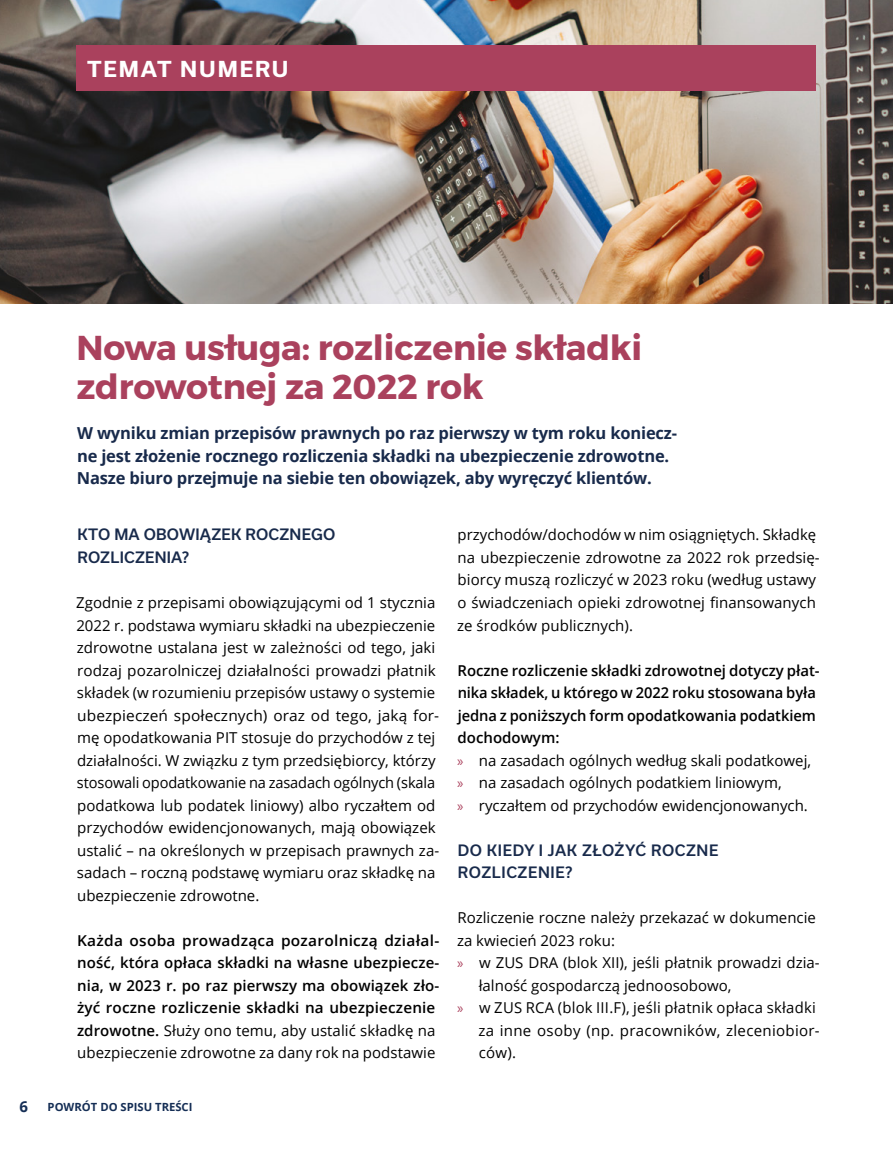
<style>
.page{position:relative;width:893px;height:1149px;background:#fff}
.page>*{position:absolute;margin:0;border:0;box-sizing:border-box;transform-origin:0 0}
.t1{font:34.5px/39px "Trueno Bd";letter-spacing:-.005em;color:#aa415d}
.t2{font:700 21px "Usual";letter-spacing:.09em;color:#fff}
.t3{font:700 16.5px/22.5px "Open Sans";letter-spacing:-.01em;color:#182a4b}
.t4{font:15px/22.5px "Open Sans";color:#000}
.t5{font:600 15px/22.5px "Open Sans";letter-spacing:.005em;color:#000}
.t6{font:15px "Open Sans";letter-spacing:.02em;color:#000}
.t7{font:500 15px/22.5px "Usual";letter-spacing:.04em;color:#182a4b}
.t8{font:500 15px/22.5px "Usual";letter-spacing:.015em;color:#182a4b}
.t9{font:700 15px "Open Sans";color:#152e55}
.t10{font:700 11.25px "Open Sans";color:#152e55}
.s1{font-weight:400}
.s2{font-family:"Myriad Pro";font-weight:400;color:#aa415d}
.s3{font-family:"Myriad Pro";color:#aa415d}
</style>
<div class="page">
<img style="left:0;top:0;width:893px;height:303px">
<div style="left:76px;top:46px;width:740px;height:45px;background:#aa415d"></div>
<h2 class="t2" style="left:87px;top:57px;width:203px">TEMAT NUMERU</h2>
<h1 class="t1" style="left:76px;top:328px;width:567px">Nowa usługa: rozliczenie składki zdrowotnej za 2022 rok</h1>
<p class="t3" style="left:77px;top:421px;width:602px">W wyniku zmian przepisów prawnych po raz pierwszy w tym roku koniecz&shy;ne jest złożenie rocznego rozliczenia składki na ubezpieczenie zdrowotne.<br>Nasze biuro przejmuje na siebie ten obowiązek, aby wyręczyć klientów.</p>
<p class="t8" style="left:77px;top:523px;width:259px">KTO MA OBOWIĄZEK ROCZNEGO<br>ROZLICZENIA?</p>
<p class="t4" style="left:76px;top:590px;width:364px">Zgodnie z przepisami obowiązującymi od 1 stycznia 2022 r. podstawa wymiaru składki na ubezpieczenie zdrowotne ustalana jest w zależności od tego, jaki rodzaj pozarolniczej działalności prowadzi płatnik składek (w rozumieniu przepisów ustawy o systemie ubezpieczeń społecznych) oraz od tego, jaką for&shy;mę opodatkowania PIT stosuje do przychodów z tej działalności. W związku z tym przedsiębiorcy, którzy stosowali opodatkowanie na zasadach ogólnych (skala podatkowa lub podatek liniowy) albo ryczałtem od przychodów ewidencjonowanych, mają obowiązek ustalić – na określonych w przepisach prawnych za&shy;sadach – roczną podstawę wymiaru oraz składkę na ubezpieczenie zdrowotne.</p>
<p class="t5" style="left:77px;top:928px;width:364px">Każda osoba prowadząca pozarolniczą działal&shy;ność, która opłaca składki na własne ubezpiecze&shy;nia, w 2023 r. po raz pierwszy ma obowiązek zło&shy;żyć roczne rozliczenie składki na ubezpieczenie zdrowotne. <span class="s1">Służy ono temu, aby ustalić składkę na ubezpieczenie zdrowotne za dany rok na podstawie</span></p>
<p class="t9" style="left:20px;top:1095px;width:10px">6</p>
<p class="t10" style="left:48px;top:1098px;width:146px">POWRÓT DO SPISU TREŚCI</p>
<p class="t4" style="left:457px;top:523px;width:364px">przychodów/dochodów w nim osiągniętych. Składkę na ubezpieczenie zdrowotne za 2022 rok przedsię&shy;biorcy muszą rozliczyć w 2023 roku (według ustawy o świadczeniach opieki zdrowotnej finansowanych ze środków publicznych).</p>
<p class="t5" style="left:457px;top:658px;width:364px">Roczne rozliczenie składki zdrowotnej dotyczy płat&shy;nika składek, u którego w 2022 roku stosowana była jedna z poniższych form opodatkowania podatkiem dochodowym:<br><span class="s2">»</span> <span class="s1">na zasadach ogólnych według skali podatkowej, </span><span class="s2">»</span> <span class="s1">na zasadach ogólnych podatkiem liniowym,<br></span><span class="s2">»</span> <span class="s1">ryczałtem od przychodów ewidencjonowanych.</span></p>
<p class="t7" style="left:458px;top:838px;width:262px">DO KIEDY I JAK ZŁOŻYĆ ROCZNE<br>ROZLICZENIE?</p>
<p class="t4" style="left:457px;top:905px;width:360px">Rozliczenie roczne należy przekazać w dokumencie</p>
<p class="t4" style="left:457px;top:928px;width:159px">za kwiecień 2023 roku:</p>
<p class="t4" style="left:457px;top:950px;width:364px"><span class="s3">»</span> w ZUS DRA (blok XII), jeśli płatnik prowadzi dzia-</p>
<p class="t4" style="left:479px;top:973px;width:254px">łalność gospodarczą jednoosobowo,</p>
<p class="t4" style="left:457px;top:995px;width:360px"><span class="s3">»</span> w ZUS RCA (blok III.F), jeśli płatnik opłaca składki</p>
<p class="t6" style="left:478px;top:1019px;width:343px">za inne osoby (np. pracowników, zleceniobior-</p>
<p class="t4" style="left:479px;top:1040px;width:39px">ców).</p>
</div>
